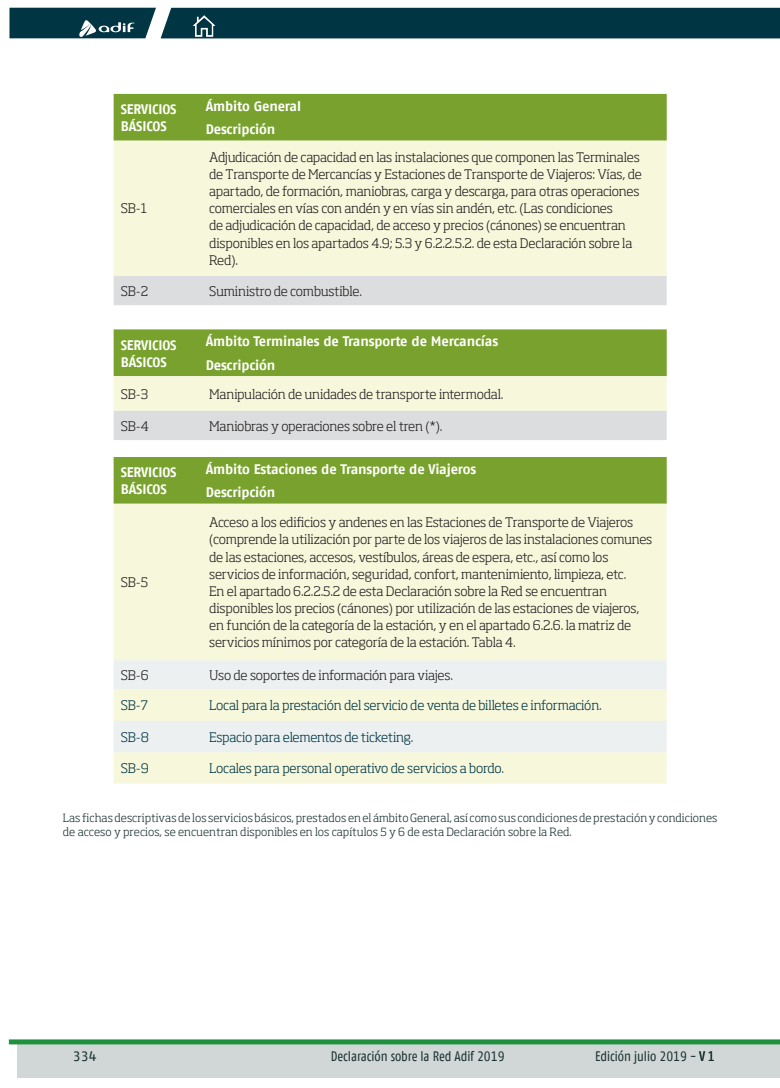
<style>
.page{position:relative;width:780px;height:1088px;background:#fff}
.page>*{position:absolute;margin:0;border:0;box-sizing:border-box;transform-origin:0 0}
.t1{font:700 13.88px/17.1px "Adif Fago No";letter-spacing:-.01em;color:#fff}
.t2{font:13.75px "Adif Fago Co";color:#1b3030}
.t3{font:13.75px "Adif Fago No";color:#1b3030}
.t4{font:300 13px/17px "Soho Std";letter-spacing:-.015em;color:#231f20}
.t5{font:300 13px "Soho Std";letter-spacing:-.015em;color:#003644}
.GENERAL{font:300 11.25px/13.8px "Soho Std";color:#1b3030}
</style>
<div class="page">
<div style="left:18px;top:1044px;width:762px;height:33px;background:#d0d7d6"></div>
<div style="left:9px;top:1039px;width:771px;height:5px;background:#1f913e"></div>
<div style="left:9px;top:8px;width:771px;height:30px;background:#003644"></div>
<img style="left:194px;top:16px;width:21px;height:20px">
<div style="left:114px;top:94px;width:552px;height:47px;background:#78a22d"></div>
<div style="left:114px;top:141px;width:552px;height:135px;background:#f7f7dc"></div>
<div style="left:114px;top:276px;width:552px;height:29px;background:#dcdddf"></div>
<svg style="left:114px;top:329px;width:552px;height:111px;background:#bacc93"></svg>
<div style="left:114px;top:457px;width:552px;height:47px;background:#78a22d"></div>
<div style="left:114px;top:504px;width:552px;height:279px;background:#f7f7dc"></div>
<svg style="left:114px;top:660px;width:552px;height:92px;background:#eff2e9"></svg>
<p class="t1" style="left:121px;top:101px;width:57px">SERVICIOS<br>BÁSICOS</p>
<p class="t1" style="left:206px;top:97px;width:97px">Ámbito General</p>
<p class="t1" style="left:206px;top:121px;width:71px">Descripción</p>
<p class="t4" style="left:121px;top:200px;width:28px">SB-1</p>
<p class="t4" style="left:209px;top:149px;width:434px">Adjudicación de capacidad en las instalaciones que componen las Terminales de Transporte de Mercancías y Estaciones de Transporte de Viajeros: Vías, de apartado, de formación, maniobras, carga y descarga, para otras operaciones comerciales en vías con andén y en vías sin andén, etc. (Las condiciones<br>de adjudicación de capacidad, de acceso y precios (cánones) se encuentran disponibles en los apartados 4.9; 5.3 y 6.2.2.5.2. de esta Declaración sobre la Red).</p>
<p class="t4" style="left:121px;top:282px;width:29px">SB-2</p>
<p class="t4" style="left:209px;top:282px;width:154px">Suministro de combustible.</p>
<p class="t1" style="left:121px;top:336px;width:57px">SERVICIOS<br>BÁSICOS</p>
<p class="t1" style="left:206px;top:333px;width:294px">Ámbito Terminales de Transporte de Mercancías</p>
<p class="t1" style="left:206px;top:356px;width:71px">Descripción</p>
<p class="t4" style="left:121px;top:385px;width:29px">SB-3</p>
<p class="t4" style="left:209px;top:385px;width:296px">Manipulación de unidades de transporte intermodal.</p>
<p class="t4" style="left:121px;top:417px;width:30px">SB-4</p>
<p class="t4" style="left:209px;top:417px;width:235px">Maniobras y operaciones sobre el tren (*).</p>
<p class="t1" style="left:121px;top:464px;width:57px">SERVICIOS<br>BÁSICOS</p>
<p class="t1" style="left:206px;top:460px;width:272px">Ámbito Estaciones de Transporte de Viajeros</p>
<p class="t1" style="left:206px;top:484px;width:71px">Descripción</p>
<p class="t4" style="left:121px;top:574px;width:29px">SB-5</p>
<p class="t4" style="left:209px;top:514px;width:444px">Acceso a los edificios y andenes en las Estaciones de Transporte de Viajeros (comprende la utilización por parte de los viajeros de las instalaciones comunes de las estaciones, accesos, vestíbulos, áreas de espera, etc., así como los servicios de información, seguridad, confort, mantenimiento, limpieza, etc.</p>
<p class="t4" style="left:209px;top:582px;width:431px">En el apartado 6.2.2.5.2 de esta Declaración sobre la Red se encuentran disponibles los precios (cánones) por utilización de las estaciones de viajeros, en función de la categoría de la estación, y en el apartado 6.2.6. la matriz de servicios mínimos por categoría de la estación. Tabla 4.</p>
<p class="t4" style="left:121px;top:666px;width:29px">SB-6</p>
<p class="t4" style="left:209px;top:666px;width:245px">Uso de soportes de información para viajes.</p>
<p class="t5" style="left:121px;top:697px;width:29px">SB-7</p>
<p class="t5" style="left:209px;top:697px;width:394px">Local para la prestación del servicio de venta de billetes e información.</p>
<p class="t5" style="left:121px;top:729px;width:30px">SB-8</p>
<p class="t5" style="left:209px;top:729px;width:205px">Espacio para elementos de ticketing.</p>
<p class="t5" style="left:121px;top:760px;width:29px">SB-9</p>
<p class="t5" style="left:209px;top:760px;width:296px">Locales para personal operativo de servicios a bordo.</p>
<p class="GENERAL" style="left:63px;top:811px;width:656px">Las fichas descriptivas de los servicios básicos, prestados en el ámbito General, así como sus condiciones de prestación y condiciones de acceso y precios, se encuentran disponibles en los capítulos 5 y 6 de esta Declaración sobre la Red.</p>
<p class="t3" style="left:73px;top:1048px;width:25px">334</p>
<p class="t2" style="left:331px;top:1048px;width:175px">Declaración sobre la Red Adif 2019</p>
<p class="t2" style="left:595px;top:1048px;width:121px">Edición julio 2019 - V 1</p>
</div>
